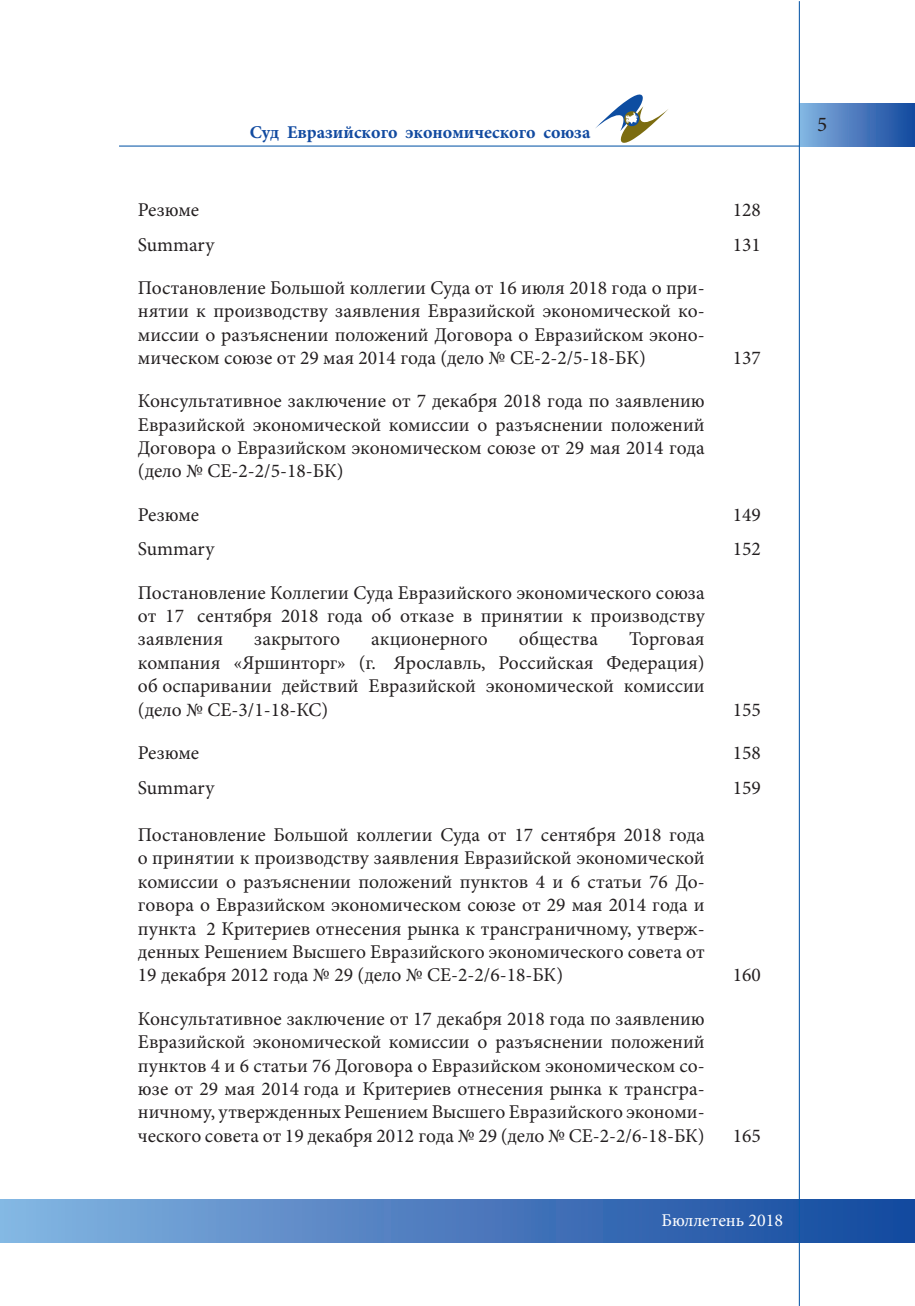
<style>
.page{position:relative;width:915px;height:1306px;background:#fff}
.page>*{position:absolute;margin:0;border:0;box-sizing:border-box;transform-origin:0 0}
.t1{font:21px "Minion Pro";color:#231f20}
.t2{font:19.5px/23.4px "Minion Pro";color:#231f20;text-align:justify}
.t3{font:700 18px "Minion Pro";color:#114aa0}
.t4{font:18px "Minion Pro";color:#fff}
</style>
<div class="page">
<div style="left:0;top:1199px;width:913px;height:43px;background:linear-gradient(to right,#85b3e0,#13469d)"></div>
<hr style="left:119px;top:145px;width:680px;height:2px;background:#0a58a8">
<div style="left:799px;top:104px;width:114px;height:42px;background:linear-gradient(to right,#85b3e1,#16499f)"></div>
<hr style="left:798px;top:1px;width:1px;height:1304px;background:#0a58a8">
<svg style="left:594px;top:94px;width:74px;height:52px"></svg>
<p class="t3" style="left:249px;top:123px;width:342px">Суд Евразийского экономического союза</p>
<p class="t2" style="left:138px;top:198px;width:63px">Резюме</p>
<p class="t2" style="left:732px;top:198px;width:30px">128</p>
<p class="t2" style="left:138px;top:233px;width:78px">Summary</p>
<p class="t2" style="left:732px;top:233px;width:30px">131</p>
<p class="t2" style="left:138px;top:276px;width:568px">Постановление Большой коллегии Суда от 16 июля 2018 года о при&shy;нятии к производству заявления Евразийской экономической ко&shy;миссии о разъяснении положений Договора о Евразийском эконо&shy;мическом союзе от 29 мая 2014 года (дело № СЕ-2-2/5-18-БК)</p>
<p class="t2" style="left:732px;top:346px;width:30px">137</p>
<p class="t2" style="left:138px;top:389px;width:568px">Консультативное заключение от 7 декабря 2018 года по заявлению Евразийской экономической комиссии о разъяснении положений Договора о Евразийском экономическом союзе от 29 мая 2014 года (дело № СЕ-2-2/5-18-БК)</p>
<p class="t2" style="left:138px;top:503px;width:63px">Резюме</p>
<p class="t2" style="left:732px;top:503px;width:30px">149</p>
<p class="t2" style="left:138px;top:537px;width:78px">Summary</p>
<p class="t2" style="left:732px;top:537px;width:30px">152</p>
<p class="t2" style="left:138px;top:580px;width:568px">Постановление Коллегии Суда Евразийского экономического союза от 17 сентября 2018 года об отказе в принятии к производству заявления</p>
<p class="t2" style="left:254px;top:627px;width:87px">закрытого</p>
<p class="t2" style="left:371px;top:627px;width:118px">акционерного</p>
<p class="t2" style="left:518px;top:627px;width:81px">общества</p>
<p class="t2" style="left:138px;top:627px;width:568px;text-indent:491px">Торговая компания «Яршинторг» (г. Ярославль, Российская Федерация) об оспаривании действий Евразийской экономической комиссии (дело № СЕ-3/1-18-КС)</p>
<p class="t2" style="left:732px;top:697px;width:30px">155</p>
<p class="t2" style="left:138px;top:741px;width:63px">Резюме</p>
<p class="t2" style="left:732px;top:741px;width:30px">158</p>
<p class="t2" style="left:138px;top:775px;width:78px">Summary</p>
<p class="t2" style="left:732px;top:775px;width:30px">159</p>
<p class="t2" style="left:138px;top:823px;width:568px">Постановление Большой коллегии Суда от 17 сентября 2018 года о принятии к производству заявления Евразийской экономической комиссии о разъяснении положений пунктов 4 и 6 статьи 76 До&shy;говора о Евразийском экономическом союзе от 29 мая 2014 года и пункта 2 Критериев отнесения рынка к трансграничному, утверж&shy;денных Решением Высшего Евразийского экономического совета от 19 декабря 2012 года № 29 (дело № СЕ-2-2/6-18-БК)</p>
<p class="t2" style="left:732px;top:963px;width:30px">160</p>
<p class="t2" style="left:138px;top:1006px;width:568px">Консультативное заключение от 17 декабря 2018 года по заявлению Евразийской экономической комиссии о разъяснении положений пунктов 4 и 6 статьи 76 Договора о Евразийском экономическом со&shy;юзе от 29 мая 2014 года и Критериев отнесения рынка к трансгра&shy;ничному, утвержденных Решением Высшего Евразийского экономи&shy;ческого совета от 19 декабря 2012 года № 29 (дело № СЕ-2-2/6-18-БК)</p>
<p class="t2" style="left:732px;top:1123px;width:30px">165</p>
<p class="t4" style="left:661px;top:1207px;width:123px">Бюллетень 2018</p>
<p class="t1" style="left:816px;top:111px;width:12px">5</p>
</div>
